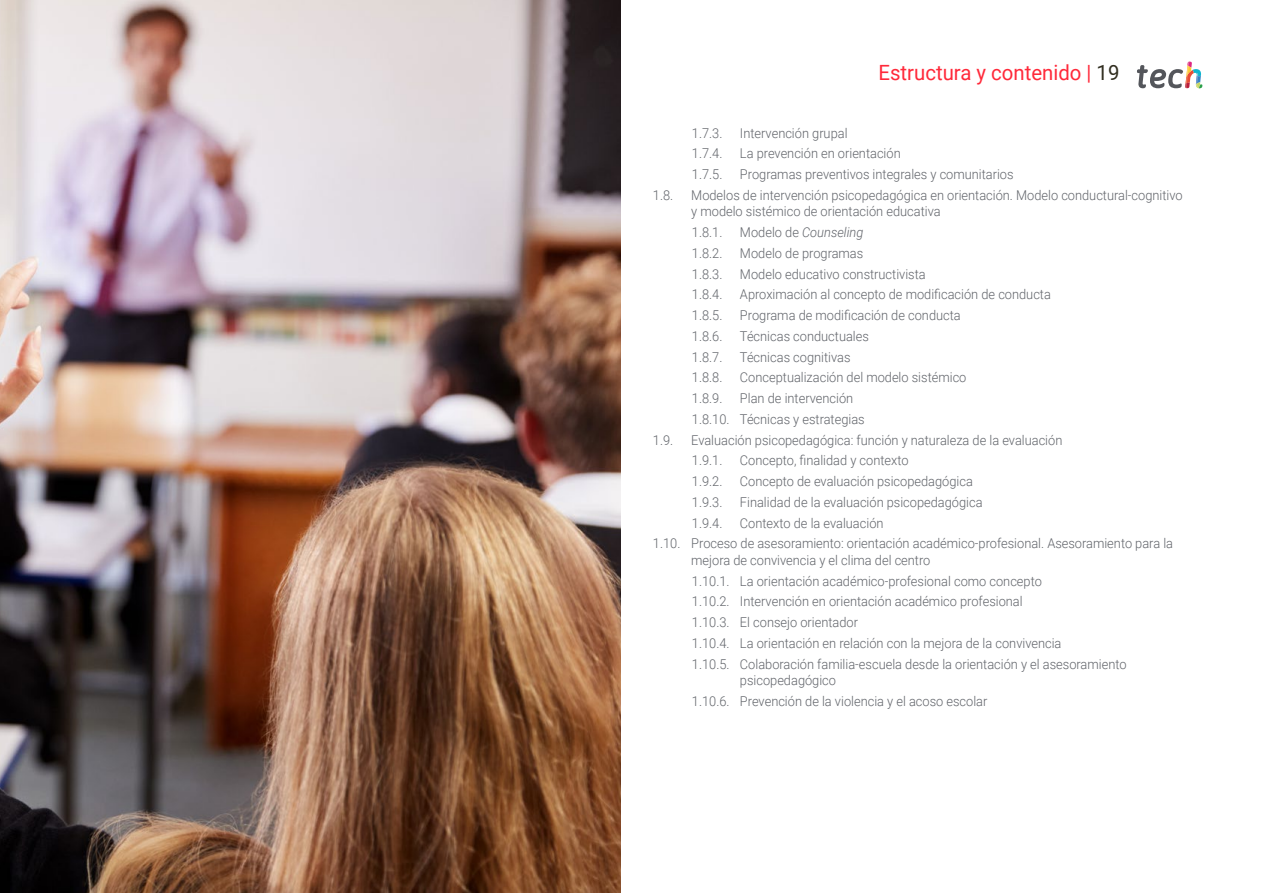
<style>
.page{position:relative;width:1263px;height:893px;background:#fff}
.page>*{position:absolute;margin:0;border:0;box-sizing:border-box;transform-origin:0 0}
.t1{font:21px "Roboto";color:#ff293a}
.t2{font:300 13.5px/20.7px "Roboto";color:#61646a;scale:.95 1}
.t3{font:italic 300 13.5px "Roboto";color:#61646a;scale:.95 1}
.s1{color:#312e20}
.s2{font-style:normal}
</style>
<div class="page">
<svg style="left:1137px;top:62px;width:65px;height:27px"></svg>
<img style="left:0;top:0;width:621px;height:893px">
<h1 class="t1" style="left:878px;top:57px;width:242px">Estructura y contenido | <span class="s1">19</span></h1>
<p class="t2" style="left:692px;top:122px;width:34px">1.7.3.</p>
<p class="t2" style="left:740px;top:122px;width:115px">Intervención grupal</p>
<p class="t2" style="left:692px;top:143px;width:34px">1.7.4.</p>
<p class="t2" style="left:740px;top:143px;width:171px">La prevención en orientación</p>
<p class="t2" style="left:692px;top:164px;width:34px">1.7.5.</p>
<p class="t2" style="left:740px;top:164px;width:290px">Programas preventivos integrales y comunitarios</p>
<p class="t2" style="left:653px;top:184px;width:23px">1.8.</p>
<p class="t2" style="left:691px;top:186px;width:519px;line-height:16.5px">Modelos de intervención psicopedagógica en orientación. Modelo conductural-cognitivo y modelo sistémico de orientación educativa</p>
<p class="t2" style="left:692px;top:222px;width:34px">1.8.1.</p>
<p class="t3" style="left:740px;top:223px;width:131px"><span class="s2">Modelo de</span> Counseling</p>
<p class="t2" style="left:692px;top:242px;width:34px">1.8.2.</p>
<p class="t2" style="left:740px;top:242px;width:131px">Modelo de programas</p>
<p class="t2" style="left:692px;top:263px;width:34px">1.8.3.</p>
<p class="t2" style="left:740px;top:263px;width:197px">Modelo educativo constructivista</p>
<p class="t2" style="left:692px;top:284px;width:34px">1.8.4.</p>
<p class="t2" style="left:740px;top:284px;width:329px">Aproximación al concepto de modificación de conducta</p>
<p class="t2" style="left:692px;top:305px;width:34px">1.8.5.</p>
<p class="t2" style="left:740px;top:305px;width:234px">Programa de modificación de conducta</p>
<p class="t2" style="left:692px;top:325px;width:34px">1.8.6.</p>
<p class="t2" style="left:740px;top:325px;width:137px">Técnicas conductuales</p>
<p class="t2" style="left:692px;top:346px;width:34px">1.8.7.</p>
<p class="t2" style="left:740px;top:346px;width:118px">Técnicas cognitivas</p>
<p class="t2" style="left:692px;top:367px;width:34px">1.8.8.</p>
<p class="t2" style="left:740px;top:367px;width:240px">Conceptualización del modelo sistémico</p>
<p class="t2" style="left:692px;top:388px;width:34px">1.8.9.</p>
<p class="t2" style="left:692px;top:388px;width:183px;text-indent:48px">Plan de intervención<br>1.8.10. Técnicas y estrategias</p>
<p class="t2" style="left:653px;top:429px;width:23px">1.9.</p>
<p class="t2" style="left:691px;top:429px;width:392px">Evaluación psicopedagógica: función y naturaleza de la evaluación<br>1.9.1.</p>
<p class="t2" style="left:740px;top:450px;width:179px">Concepto, finalidad y contexto</p>
<p class="t2" style="left:692px;top:471px;width:34px">1.9.2.</p>
<p class="t2" style="left:740px;top:471px;width:247px">Concepto de evaluación psicopedagógica</p>
<p class="t2" style="left:692px;top:491px;width:34px">1.9.3.</p>
<p class="t2" style="left:740px;top:491px;width:257px">Finalidad de la evaluación psicopedagógica</p>
<p class="t2" style="left:692px;top:512px;width:34px">1.9.4.</p>
<p class="t2" style="left:653px;top:512px;width:549px;text-indent:87px">Contexto de la evaluación<br>1.10. Proceso de asesoramiento: orientación académico-profesional. Asesoramiento para la</p>
<p class="t2" style="left:691px;top:549px;width:460px">mejora de convivencia y el clima del centro<br>1.10.1. La orientación académico-profesional como concepto<br>1.10.2. Intervención en orientación académico profesional<br>1.10.3. El consejo orientador<br>1.10.4. La orientación en relación con la mejora de la convivencia<br>1.10.5. Colaboración familia-escuela desde la orientación y el asesoramiento</p>
<p class="t2" style="left:692px;top:670px;width:312px;text-indent:48px">psicopedagógico<br>1.10.6. Prevención de la violencia y el acoso escolar</p>
</div>
